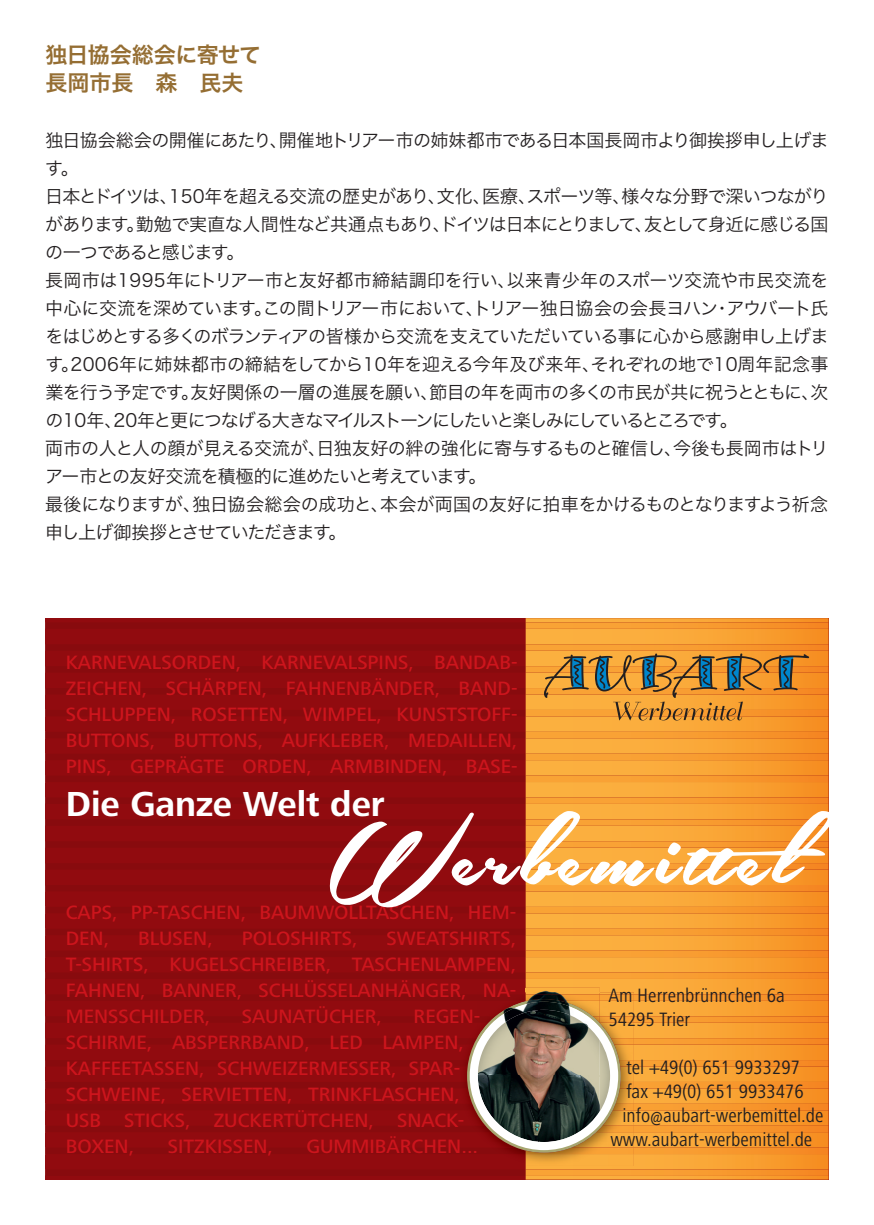
<style>
.page{position:relative;width:874px;height:1225px;background:#fff}
.page>*{position:absolute;margin:0;border:0;box-sizing:border-box;transform-origin:0 0}
.t1{font:130.6px "Southern Aire Personal Use Only";letter-spacing:.04em;color:#fff}
.t2{font:700 36px "Frutiger Next LT";color:#fff}
.t3{font:22px/28px "Hira Kaku Pro W6 90 pv RKSJ H";color:#956e33}
.t4{font:500 20px/26px "Frutiger Next LT";color:#cd151d;text-align:justify}
.t5{font:condensed 20px/24px "Frutiger Next LT";color:#231f20}
.t6{font:18px/28px "Hira Kaku Pro W3 90 pv RKSJ H";letter-spacing:-.04em;color:#231f20}
</style>
<div class="page">
<svg style="left:45px;top:622px;width:480px;height:554px;background:#8e0b0e"></svg>
<svg style="left:525px;top:622px;width:303px;height:554px;background:#f69e32"></svg>
<svg style="left:543px;top:653px;width:265px;height:67px;background:#c48a3b"></svg>
<img style="left:460px;top:992px;width:173px;height:174px">
<img style="left:460px;top:994px;width:173px;height:160px">
<svg style="left:467px;top:999px;width:153px;height:153px"></svg>
<img style="left:599px;top:1040px;width:10px;height:101px">
<img style="left:477px;top:987px;width:122px;height:5px">
<img style="left:477px;top:992px;width:48px;height:2px">
<img style="left:477px;top:994px;width:48px;height:5px">
<img style="left:525px;top:992px;width:74px;height:7px">
<img style="left:477px;top:999px;width:122px;height:10px">
<img style="left:477px;top:1009px;width:122px;height:133px">
<p class="t3" style="left:45px;top:43px;width:217px">独日協会総会に寄せて長岡市長　森　民夫</p>
<p class="t6" style="left:45px;top:128px;width:784px">独日協会総会の開催にあたり、開催地トリアー市の姉妹都市である日本国長岡市より御挨拶申し上げます。<br>日本とドイツは、150年を超える交流の歴史があり、文化、医療、スポーツ等、様々な分野で深いつながりがあります。勤勉で実直な人間性など共通点もあり、ドイツは日本にとりまして、友として身近に感じる国の一つであると感じます。<br>長岡市は1995年にトリアー市と友好都市締結調印を行い、以来青少年のスポーツ交流や市民交流を中心に交流を深めています。この間トリアー市において、トリアー独日協会の会長ヨハン・アウバート氏をはじめとする多くのボランティアの皆様から交流を支えていただいている事に心から感謝申し上げます。2006年に姉妹都市の締結をしてから10年を迎える今年及び来年、それぞれの地で10周年記念事業を行う予定です。友好関係の一層の進展を願い、節目の年を両市の多くの市民が共に祝うとともに、次の10年、20年と更につなげる大きなマイルストーンにしたいと楽しみにしているところです。<br>両市の人と人の顔が見える交流が、日独友好の絆の強化に寄与するものと確信し、今後も長岡市はトリアー市との友好交流を積極的に進めたいと考えています。<br>最後になりますが、独日協会総会の成功と、本会が両国の友好に拍車をかけるものとなりますよう祈念申し上げ御挨拶とさせていただきます。</p>
<p class="t4" style="left:66px;top:651px;width:453px">KARNEVALSORDEN, KARNEVALSPINS, BANDAB-ZEICHEN, SCHÄRPEN, FAHNENBÄNDER, BAND-SCHLUPPEN, ROSETTEN, WIMPEL, KUNSTSTOFF-BUTTONS, BUTTONS, AUFKLEBER, MEDAILLEN, PINS, GEPRÄGTE ORDEN, ARMBINDEN, BASE-</p>
<h2 class="t2" style="left:66px;top:790px;width:320px">Die Ganze Welt der</h2>
<h1 class="t1" style="left:327px;top:802px;width:501px">Werbemittel</h1>
<p class="t4" style="left:66px;top:900px;width:451px">CAPS, PP-TASCHEN, BAUMWOLLTASCHEN, HEM-<br>DEN,</p>
<p class="t4" style="left:66px;top:926px;width:452px;text-indent:320px">SWEATSHIRTS, T-SHIRTS, KUGELSCHREIBER, TASCHENLAMPEN, FAHNEN, BANNER, SCHLÜSSELANHÄNGER, NA-MENSSCHILDER,</p>
<p class="t4" style="left:138px;top:926px;width:76px">BLUSEN,</p>
<p class="t4" style="left:242px;top:926px;width:117px">POLOSHIRTS,</p>
<p class="t5" style="left:608px;top:984px;width:178px">Am Herrenbrünnchen 6a<br>54295 Trier</p>
<p class="t5" style="left:626px;top:1056px;width:175px">tel +49(0) 651 9933297</p>
<p class="t5" style="left:626px;top:1080px;width:179px">fax +49(0) 651 9933476</p>
<p class="t5" style="left:622px;top:1104px;width:202px">info@aubart-werbemittel.de</p>
<p class="t5" style="left:610px;top:1128px;width:203px">www.aubart-werbemittel.de</p>
<p class="t4" style="left:242px;top:1004px;width:142px">SAUNATÜCHER,</p>
<p class="t4" style="left:66px;top:1004px;width:416px;text-align:left;text-indent:347px">REGEN-<br>SCHIRME, ABSPERRBAND, LED LAMPEN,<br>KAFFEETASSEN, SCHWEIZERMESSER, SPAR-<br>SCHWEINE, SERVIETTEN, TRINK FLASCHEN,<br>USB STICKS, ZUCKERTÜTCHEN, SNACK-<br>BOXEN,</p>
<p class="t4" style="left:168px;top:1134px;width:107px">SITZKISSEN,</p>
<p class="t4" style="left:306px;top:1134px;width:173px">GUMMIBÄRCHEN...</p>
</div>
